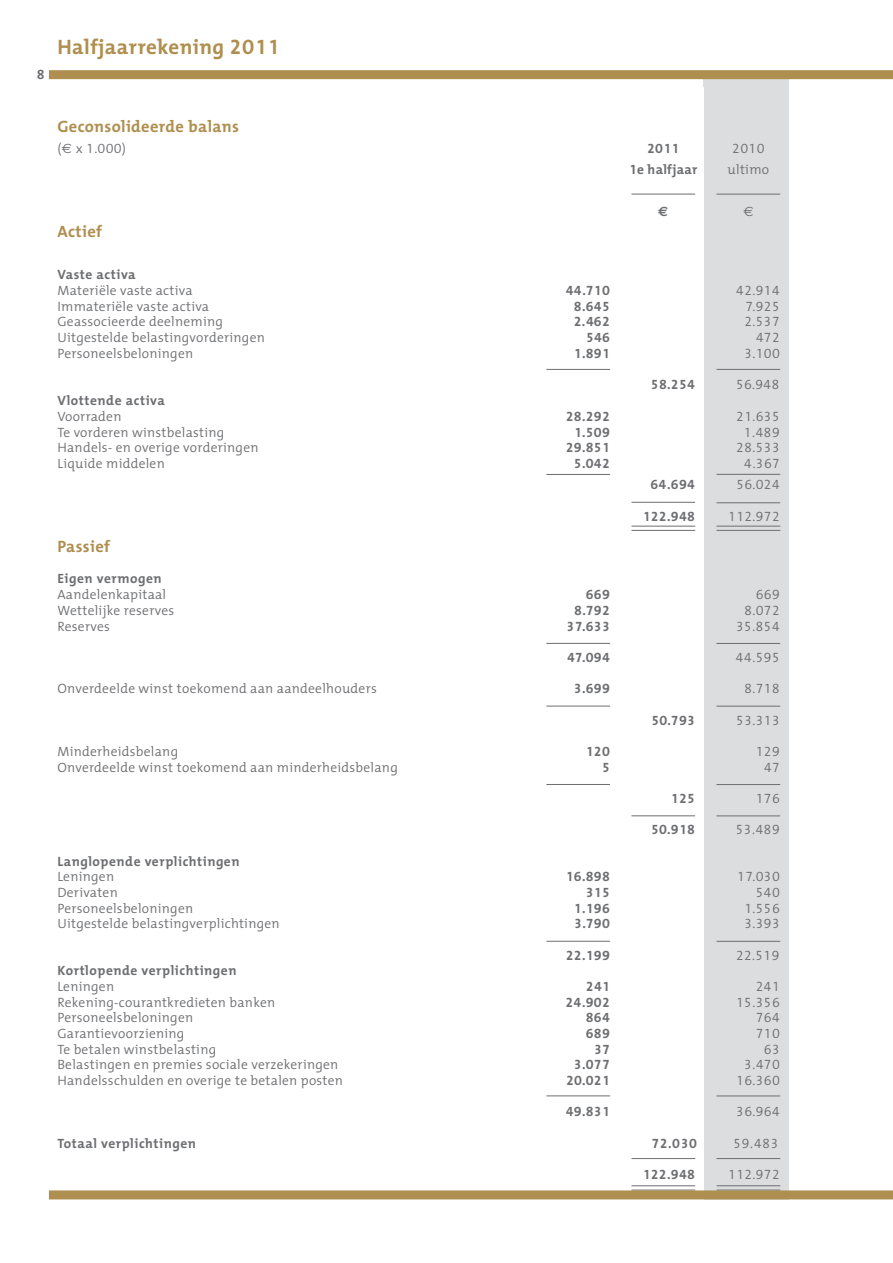
<style>
.page{position:relative;width:893px;height:1263px;background:#fff}
.page>*{position:absolute;margin:0;border:0;box-sizing:border-box;transform-origin:0 0}
.t1{font:700 21px "The Mix";letter-spacing:.02em;color:#af8f4f}
.t2{font:700 16.5px "The Mix";letter-spacing:.02em;color:#af8f4f}
.t3{font:300 13.5px "The Mix";letter-spacing:.02em;color:#6d6e71}
.t4{font:700 13.5px "The Mix";letter-spacing:.02em;color:#6d6e71}
.t5{font:700 13.5px "The Mix";letter-spacing:.04em;color:#6d6e71}
.t6{font:700 13.5px "Euro Sans";color:#6d6e71}
.t7{font:13.5px "Euro Sans";color:#6d6e71}
.s1{font-family:"Euro Sans";font-weight:400}
</style>
<div class="page">
<div style="left:704px;top:76px;width:85px;height:1123px;background:#dcddde"></div>
<hr style="left:631px;top:526px;width:64px;height:1px;background:#6d6e71">
<hr style="left:716px;top:526px;width:64px;height:1px;background:#6d6e71">
<hr style="left:631px;top:530px;width:64px;height:1px;background:#6d6e71">
<hr style="left:716px;top:530px;width:64px;height:1px;background:#6d6e71">
<hr style="left:631px;top:1185px;width:64px;height:1px;background:#6d6e71">
<hr style="left:716px;top:1185px;width:64px;height:1px;background:#6d6e71">
<hr style="left:716px;top:194px;width:64px;height:1px;background:#6d6e71">
<hr style="left:631px;top:194px;width:64px;height:1px;background:#6d6e71">
<hr style="left:716px;top:369px;width:64px;height:1px;background:#6d6e71">
<hr style="left:546px;top:369px;width:64px;height:1px;background:#6d6e71">
<hr style="left:546px;top:474px;width:64px;height:1px;background:#6d6e71">
<hr style="left:716px;top:474px;width:64px;height:1px;background:#6d6e71">
<hr style="left:716px;top:502px;width:64px;height:1px;background:#6d6e71">
<hr style="left:631px;top:502px;width:64px;height:1px;background:#6d6e71">
<hr style="left:716px;top:643px;width:64px;height:1px;background:#6d6e71">
<hr style="left:546px;top:643px;width:64px;height:1px;background:#6d6e71">
<hr style="left:716px;top:706px;width:64px;height:1px;background:#6d6e71">
<hr style="left:546px;top:706px;width:64px;height:1px;background:#6d6e71">
<hr style="left:716px;top:784px;width:64px;height:1px;background:#6d6e71">
<hr style="left:546px;top:784px;width:64px;height:1px;background:#6d6e71">
<hr style="left:716px;top:816px;width:64px;height:1px;background:#6d6e71">
<hr style="left:631px;top:815px;width:64px;height:1px;background:#6d6e71">
<hr style="left:716px;top:941px;width:64px;height:1px;background:#6d6e71">
<hr style="left:546px;top:941px;width:64px;height:1px;background:#6d6e71">
<hr style="left:716px;top:1096px;width:64px;height:1px;background:#6d6e71">
<hr style="left:546px;top:1096px;width:64px;height:1px;background:#6d6e71">
<hr style="left:631px;top:1158px;width:64px;height:1px;background:#6d6e71">
<hr style="left:716px;top:1158px;width:64px;height:1px;background:#6d6e71">
<div style="left:49px;top:70px;width:844px;height:9px;background:#af8f4f"></div>
<div style="left:49px;top:1190px;width:844px;height:9px;background:#af8f4f"></div>
<p class="t4" style="left:37px;top:63px;width:9px">8</p>
<h1 class="t1" style="left:57px;top:29px;width:224px">Halfjaarrekening 2011</h1>
<p class="t2" style="left:57px;top:113px;width:183px">Geconsolideerde balans</p>
<p class="t3" style="left:57px;top:138px;width:70px">(<span class="s1">e</span> x 1.000)</p>
<p class="t4" style="left:647px;top:137px;width:34px">2011</p>
<p class="t3" style="left:732px;top:138px;width:34px">2010</p>
<p class="t4" style="left:629px;top:158px;width:70px">1e halfjaar</p>
<p class="t3" style="left:728px;top:159px;width:43px">ultimo</p>
<p class="t6" style="left:658px;top:204px;width:12px">e</p>
<p class="t7" style="left:743px;top:204px;width:12px">e</p>
<p class="t2" style="left:57px;top:218px;width:46px">Actief</p>
<p class="t5" style="left:57px;top:263px;width:80px">Vaste activa</p>
<p class="t3" style="left:57px;top:279px;width:137px">Materiële vaste activa</p>
<p class="t4" style="left:566px;top:279px;width:46px">44.710</p>
<p class="t3" style="left:736px;top:279px;width:45px">42.914</p>
<p class="t3" style="left:57px;top:295px;width:153px">Immateriële vaste activa</p>
<p class="t4" style="left:574px;top:295px;width:37px">8.645</p>
<p class="t3" style="left:745px;top:295px;width:36px">7.925</p>
<p class="t3" style="left:57px;top:311px;width:167px">Geassocieerde deelneming</p>
<p class="t4" style="left:574px;top:310px;width:38px">2.462</p>
<p class="t3" style="left:744px;top:311px;width:37px">2.537</p>
<p class="t3" style="left:57px;top:326px;width:209px">Uitgestelde belastingvorderingen</p>
<p class="t4" style="left:586px;top:326px;width:25px">546</p>
<p class="t3" style="left:756px;top:326px;width:25px">472</p>
<p class="t3" style="left:57px;top:342px;width:137px">Personeelsbeloningen</p>
<p class="t4" style="left:574px;top:342px;width:37px">1.891</p>
<p class="t3" style="left:744px;top:342px;width:37px">3.100</p>
<p class="t4" style="left:651px;top:374px;width:46px">58.254</p>
<p class="t3" style="left:736px;top:374px;width:45px">56.948</p>
<p class="t5" style="left:57px;top:389px;width:109px">Vlottende activa</p>
<p class="t3" style="left:57px;top:405px;width:66px">Voorraden</p>
<p class="t4" style="left:566px;top:405px;width:46px">28.292</p>
<p class="t3" style="left:736px;top:405px;width:45px">21.635</p>
<p class="t3" style="left:57px;top:421px;width:169px">Te vorderen winstbelasting</p>
<p class="t4" style="left:574px;top:421px;width:37px">1.509</p>
<p class="t3" style="left:744px;top:421px;width:38px">1.489</p>
<p class="t3" style="left:57px;top:436px;width:203px">Handels- en overige vorderingen</p>
<p class="t4" style="left:566px;top:436px;width:46px">29.851</p>
<p class="t3" style="left:736px;top:436px;width:45px">28.533</p>
<p class="t3" style="left:57px;top:452px;width:109px">Liquide middelen</p>
<p class="t4" style="left:574px;top:452px;width:38px">5.042</p>
<p class="t3" style="left:744px;top:452px;width:37px">4.367</p>
<p class="t4" style="left:650px;top:473px;width:46px">64.694</p>
<p class="t3" style="left:736px;top:474px;width:45px">56.024</p>
<p class="t4" style="left:643px;top:505px;width:54px">122.948</p>
<p class="t3" style="left:728px;top:505px;width:53px">112.972</p>
<p class="t2" style="left:57px;top:533px;width:54px">Passief</p>
<p class="t5" style="left:57px;top:567px;width:106px">Eigen vermogen</p>
<p class="t3" style="left:57px;top:583px;width:110px">Aandelenkapitaal</p>
<p class="t4" style="left:586px;top:583px;width:26px">669</p>
<p class="t3" style="left:756px;top:583px;width:26px">669</p>
<p class="t3" style="left:57px;top:599px;width:118px">Wettelijke reserves</p>
<p class="t4" style="left:574px;top:599px;width:37px">8.792</p>
<p class="t3" style="left:744px;top:599px;width:37px">8.072</p>
<p class="t3" style="left:57px;top:615px;width:54px">Reserves</p>
<p class="t4" style="left:567px;top:615px;width:45px">37.633</p>
<p class="t3" style="left:736px;top:615px;width:45px">35.854</p>
<p class="t4" style="left:567px;top:646px;width:44px">47.094</p>
<p class="t3" style="left:736px;top:646px;width:46px">44.595</p>
<p class="t3" style="left:57px;top:677px;width:321px">Onverdeelde winst toekomend aan aandeelhouders</p>
<p class="t4" style="left:574px;top:677px;width:37px">3.699</p>
<p class="t3" style="left:744px;top:677px;width:37px">8.718</p>
<p class="t4" style="left:651px;top:709px;width:45px">50.793</p>
<p class="t3" style="left:736px;top:709px;width:45px">53.313</p>
<p class="t3" style="left:57px;top:740px;width:122px">Minderheidsbelang</p>
<p class="t4" style="left:586px;top:740px;width:26px">120</p>
<p class="t3" style="left:756px;top:740px;width:26px">129</p>
<p class="t3" style="left:57px;top:756px;width:342px">Onverdeelde winst toekomend aan minderheidsbelang</p>
<p class="t4" style="left:602px;top:756px;width:9px">5</p>
<p class="t3" style="left:764px;top:756px;width:17px">47</p>
<p class="t4" style="left:671px;top:787px;width:26px">125</p>
<p class="t3" style="left:756px;top:787px;width:26px">176</p>
<p class="t4" style="left:651px;top:818px;width:45px">50.918</p>
<p class="t3" style="left:736px;top:818px;width:46px">53.489</p>
<p class="t5" style="left:57px;top:850px;width:184px">Langlopende verplichtingen</p>
<p class="t3" style="left:57px;top:865px;width:58px">Leningen</p>
<p class="t4" style="left:566px;top:865px;width:46px">16.898</p>
<p class="t3" style="left:737px;top:865px;width:44px">17.030</p>
<p class="t3" style="left:57px;top:881px;width:62px">Derivaten</p>
<p class="t4" style="left:586px;top:881px;width:26px">315</p>
<p class="t3" style="left:756px;top:881px;width:26px">540</p>
<p class="t3" style="left:57px;top:897px;width:137px">Personeelsbeloningen</p>
<p class="t4" style="left:574px;top:897px;width:37px">1.196</p>
<p class="t3" style="left:744px;top:897px;width:37px">1.556</p>
<p class="t3" style="left:57px;top:912px;width:224px">Uitgestelde belastingverplichtingen</p>
<p class="t4" style="left:574px;top:912px;width:37px">3.790</p>
<p class="t3" style="left:744px;top:912px;width:37px">3.393</p>
<p class="t4" style="left:566px;top:944px;width:46px">22.199</p>
<p class="t3" style="left:736px;top:944px;width:45px">22.519</p>
<p class="t5" style="left:57px;top:959px;width:181px">Kortlopende verplichtingen</p>
<p class="t3" style="left:57px;top:975px;width:58px">Leningen</p>
<p class="t4" style="left:586px;top:975px;width:26px">241</p>
<p class="t3" style="left:756px;top:975px;width:26px">241</p>
<p class="t3" style="left:57px;top:991px;width:219px">Rekening-courantkredieten banken</p>
<p class="t4" style="left:565px;top:991px;width:46px">24.902</p>
<p class="t3" style="left:736px;top:991px;width:45px">15.356</p>
<p class="t3" style="left:57px;top:1006px;width:137px">Personeelsbeloningen</p>
<p class="t4" style="left:586px;top:1006px;width:26px">864</p>
<p class="t3" style="left:756px;top:1006px;width:26px">764</p>
<p class="t3" style="left:57px;top:1022px;width:129px">Garantievoorziening</p>
<p class="t4" style="left:586px;top:1022px;width:26px">689</p>
<p class="t3" style="left:756px;top:1022px;width:26px">710</p>
<p class="t3" style="left:57px;top:1038px;width:160px">Te betalen winstbelasting</p>
<p class="t4" style="left:594px;top:1038px;width:17px">37</p>
<p class="t3" style="left:764px;top:1038px;width:17px">63</p>
<p class="t3" style="left:57px;top:1054px;width:282px">Belastingen en premies sociale verzekeringen</p>
<p class="t4" style="left:574px;top:1053px;width:37px">3.077</p>
<p class="t3" style="left:744px;top:1054px;width:37px">3.470</p>
<p class="t3" style="left:57px;top:1069px;width:287px">Handelsschulden en overige te betalen posten</p>
<p class="t4" style="left:566px;top:1069px;width:45px">20.021</p>
<p class="t3" style="left:736px;top:1069px;width:45px">16.360</p>
<p class="t4" style="left:566px;top:1100px;width:46px">49.831</p>
<p class="t3" style="left:736px;top:1101px;width:45px">36.964</p>
<p class="t5" style="left:57px;top:1132px;width:140px">Totaal verplichtingen</p>
<p class="t4" style="left:651px;top:1132px;width:47px">72.030</p>
<p class="t3" style="left:733px;top:1132px;width:47px">59.483</p>
<p class="t4" style="left:643px;top:1163px;width:54px">122.948</p>
<p class="t3" style="left:728px;top:1163px;width:53px">112.972</p>
</div>
